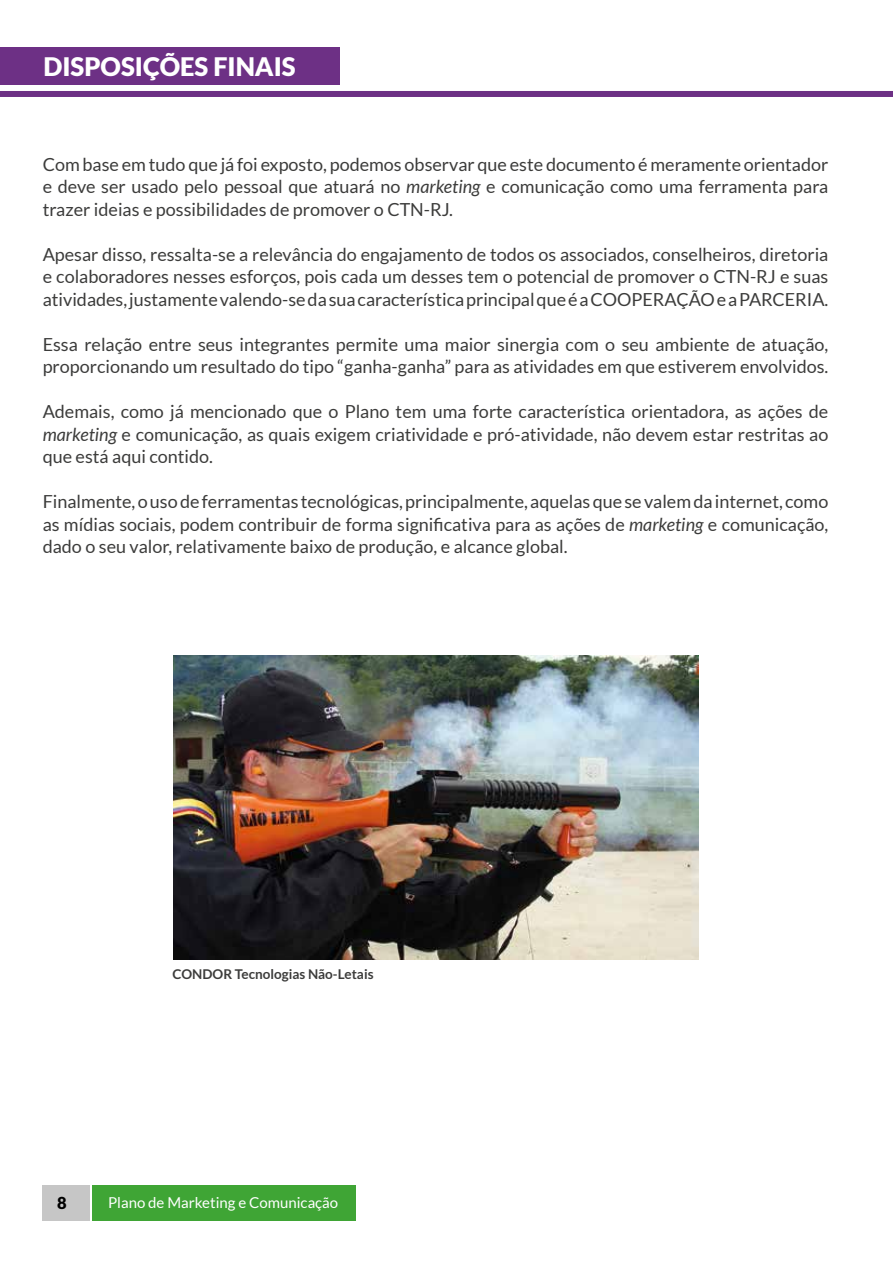
<style>
.page{position:relative;width:893px;height:1263px;background:#fff}
.page>*{position:absolute;margin:0;border:0;box-sizing:border-box;transform-origin:0 0}
.t1{font:900 25.5px "Lato";color:#fff}
.t2{font:18px/22.5px "Lato";color:#3c3c3b;text-align:justify}
.t3{font:900 16.5px "Lato";color:#000}
.t4{font:15px "Lato";color:#fff}
.t5{font:700 13.5px "Lato";color:#3c3c3b}
.s1{font-style:italic}
</style>
<div class="page">
<div style="left:43px;top:1185px;width:47px;height:35px;background:#c6c6c6"></div>
<div style="left:92px;top:1185px;width:263px;height:35px;background:#3fa535"></div>
<div style="left:0;top:47px;width:339px;height:38px;background:#6d3085"></div>
<div style="left:0;top:91px;width:893px;height:6px;background:#6d3085"></div>
<img style="left:173px;top:656px;width:525px;height:303px">
<h1 class="t1" style="left:43px;top:52px;width:254px">DISPOSIÇÕES FINAIS</h1>
<p class="t2" style="left:43px;top:153px;width:787px">Com base em tudo que já foi exposto, podemos observar que este documento é meramente orientador e deve ser usado pelo pessoal que atuará no <span class="s1">marketing</span> e comunicação como uma ferramenta para trazer ideias e possibilidades de promover o CTN-RJ.</p>
<p class="t2" style="left:43px;top:243px;width:787px">Apesar disso, ressalta-se a relevância do engajamento de todos os associados, conselheiros, diretoria e colaboradores nesses esforços, pois cada um desses tem o potencial de promover o CTN-RJ e suas atividades, justamente valendo-se da sua característica principal que é a COOPERAÇÃO e a PARCERIA.</p>
<p class="t2" style="left:43px;top:333px;width:787px">Essa relação entre seus integrantes permite uma maior sinergia com o seu ambiente de atuação, proporcionando um resultado do tipo “ganha-ganha” para as atividades em que estiverem envolvidos.</p>
<p class="t2" style="left:43px;top:400px;width:787px">Ademais, como já mencionado que o Plano tem uma forte característica orientadora, as ações de <span class="s1">marketing</span> e comunicação, as quais exigem criatividade e pró-atividade, não devem estar restritas ao que está aqui contido.</p>
<p class="t2" style="left:43px;top:490px;width:787px">Finalmente, o uso de ferramentas tecnológicas, principalmente, aquelas que se valem da internet, como as mídias sociais, podem contribuir de forma significativa para as ações de <span class="s1">marketing</span> e comunicação, dado o seu valor, relativamente baixo de produção, e alcance global.</p>
<p class="t5" style="left:172px;top:966px;width:203px">CONDOR Tecnologias Não-Letais</p>
<p class="t3" style="left:57px;top:1193px;width:11px">8</p>
<p class="t4" style="left:108px;top:1194px;width:232px">Plano de Marketing e Comunicação</p>
</div>
